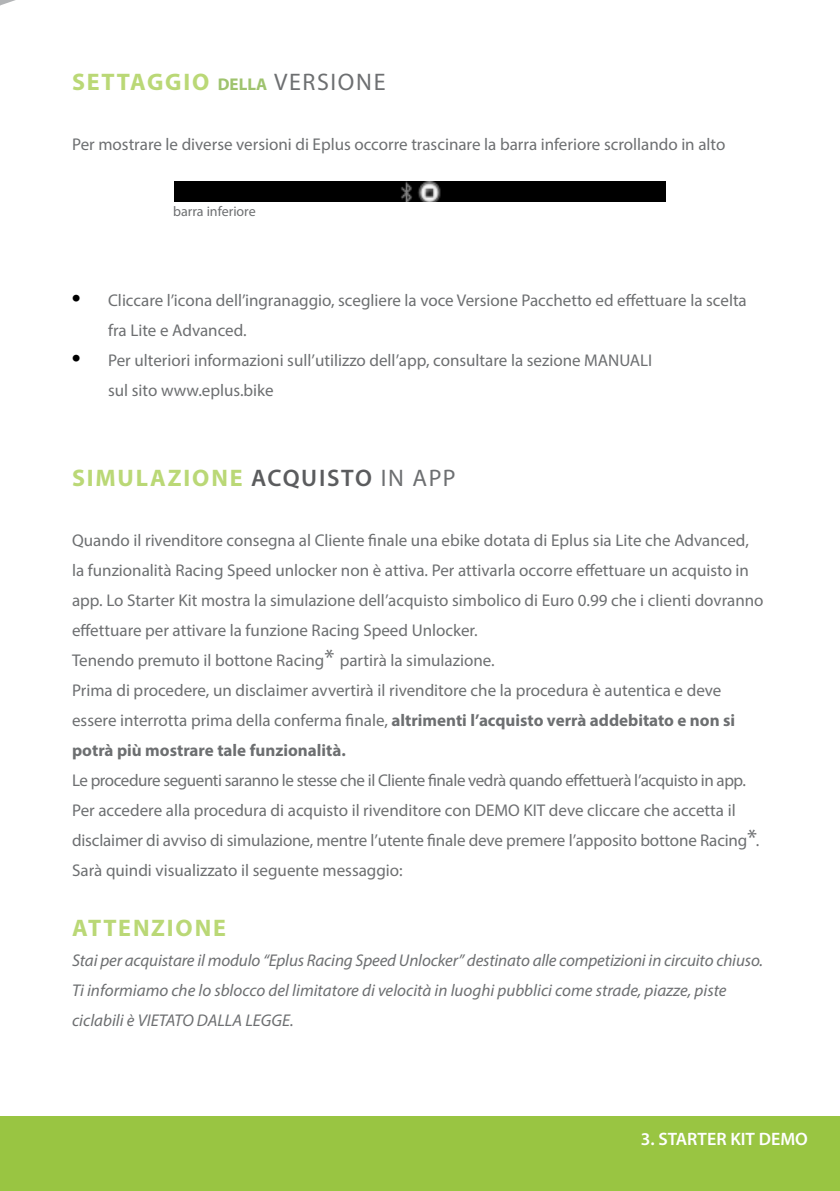
<style>
.page{position:relative;width:840px;height:1191px;background:#fff}
.page>*{position:absolute;margin:0;border:0;box-sizing:border-box;transform-origin:0 0}
.t1{font:700 24px "Myriad Pro";letter-spacing:.075em;color:#bad876}
.t2{font:24px "Myriad Pro";letter-spacing:.075em;color:#6d6f71}
.t3{font:600 18px "Myriad Pro";color:#fff}
.t4{font:17px/30px "Myriad Pro";color:#6d6f71}
.t5{font:italic 17px/30px "Myriad Pro";letter-spacing:-.005em;color:#6d6f71}
.t6{font:14px "Myriad Pro";color:#6d6f71}
.s1{font-weight:700;color:#bad876}
.s2{font-weight:700;font-size:17px;color:#9fc36e}
.s3{font-family:"Times";font-size:24px;color:#000}
.s4{font-weight:600;color:#5b5c5e}
.s5{font-weight:400;color:#6d6f71}
.s6{font-size:24px}
.s7{font-weight:700}
</style>
<div class="page">
<div style="left:0;top:1116px;width:839px;height:75px;background:#99c542"></div>
<svg style="left:0;top:0;width:15px;height:5px"></svg>
<div style="left:174px;top:181px;width:491px;height:20px;background:#000"></div>
<h1 class="t1" style="left:72px;top:66px;width:30px">SETTA</h1>
<h1 class="t2" style="left:147px;top:67px;width:240px"><span class="s1">GGIO</span> <span class="s2">DELLA</span> VERSIONE</h1>
<p class="t4" style="left:72px;top:129px;width:654px">Per mostrare le diverse versioni di Eplus occorre trascinare la barra inferiore scrollando in alto</p>
<p class="t6" style="left:173px;top:203px;width:84px">barra inferiore</p>
<p class="t4" style="left:108px;top:285px;width:640px;text-indent:-36px"><span class="s3">•</span> Cliccare l’icona dell’ingranaggio, scegliere la voce Versione Pacchetto ed effettuare la scelta fra Lite e Advanced.</p>
<p class="t4" style="left:108px;top:345px;width:545px;text-indent:-36px"><span class="s3">•</span> Per ulteriori informazioni sull’utilizzo dell’app, consultare la sezione MANUALI sul sito www.eplus.bike</p>
<h1 class="t1" style="left:72px;top:462px;width:385px">SIMULAZIONE <span class="s4">ACQUISTO</span> <span class="s5">IN APP</span></h1>
<p class="t4" style="left:72px;top:525px;width:692px">Quando il rivenditore consegna al Cliente finale una ebike dotata di Eplus sia Lite che Advanced, la funzionalità Racing Speed unlocker non è attiva. Per attivarla occorre effettuare un acquisto in app. Lo Starter Kit mostra la simulazione dell’acquisto simbolico di Euro 0.99 che i clienti dovranno effettuare per attivare la funzione Racing Speed Unlocker.<br>Tenendo premuto il bottone Racing<span class="s6">*</span> partirà la simulazione.<br>Prima di procedere, un disclaimer avvertirà il rivenditore che la procedura è autentica e deve essere interrotta prima della conferma finale, <span class="s7">altrimenti l’acquisto verrà addebitato e non si potrà più mostrare tale funzionalità.</span></p>
<p class="t4" style="left:72px;top:765px;width:688px">Le procedure seguenti saranno le stesse che il Cliente finale vedrà quando effettuerà l’acquisto in app.<br>Per accedere alla procedura di acquisto il rivenditore con DEMO KIT deve cliccare che accetta il disclaimer di avviso di simulazione, mentre l’utente finale deve premere l’apposito bottone Racing<span class="s6">*</span>.<br>Sarà quindi visualizzato il seguente messaggio:</p>
<h1 class="t1" style="left:72px;top:912px;width:16px">ATTE</h1>
<h1 class="t1" style="left:133px;top:912px;width:92px">NZIONE</h1>
<p class="t5" style="left:72px;top:945px;width:692px">Stai per acquistare il modulo “Eplus Racing Speed Unlocker” destinato alle competizioni in circuito chiuso.<br>Ti informiamo che lo sblocco del limitatore di velocità in luoghi pubblici come strade, piazze, piste ciclabili è VIETATO DALLA LEGGE.</p>
<p class="t3" style="left:640px;top:1127px;width:169px">3. STARTER KIT DEMO</p>
</div>
